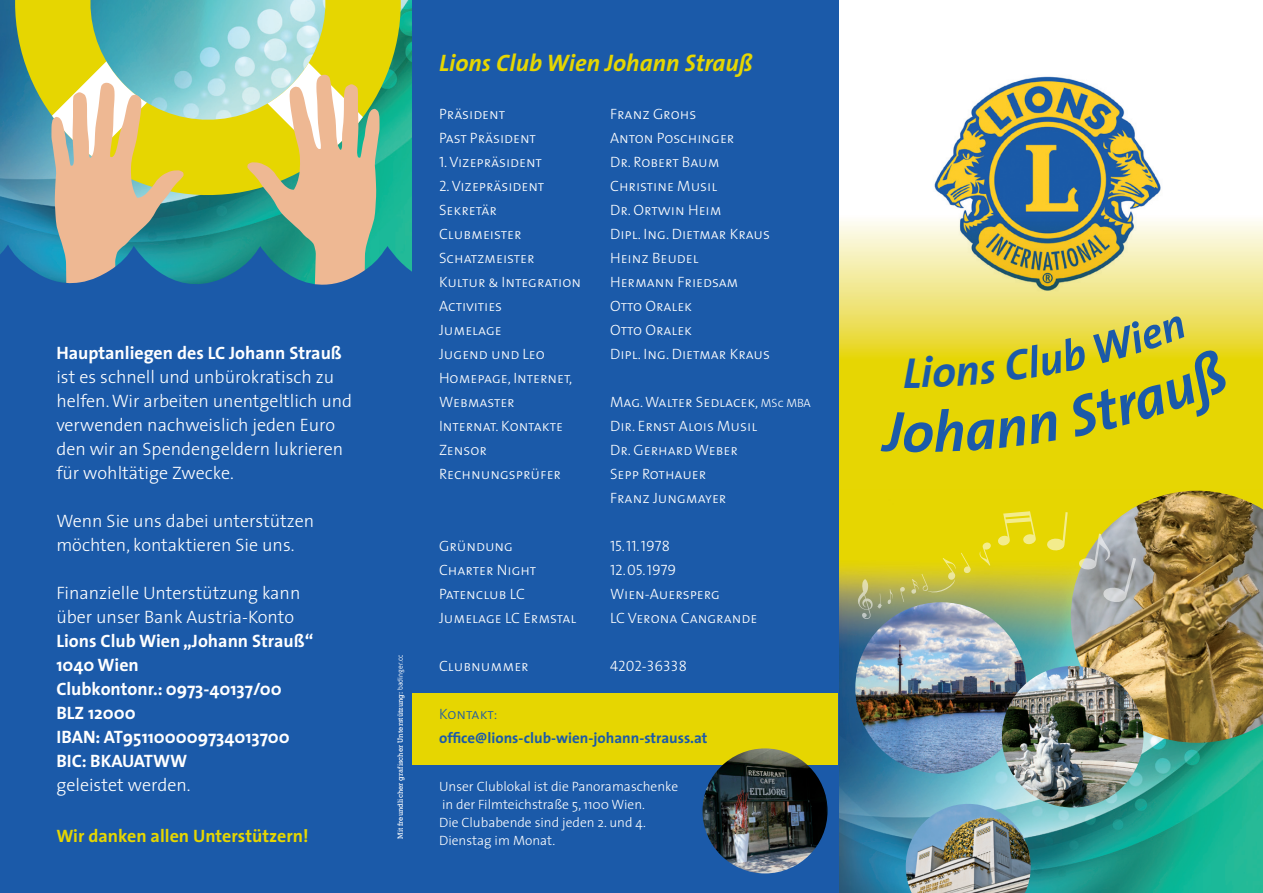
<style>
.page{position:relative;width:1263px;height:893px;background:#fff}
.page>*{position:absolute;margin:0;border:0;box-sizing:border-box;transform-origin:0 0}
.t1{font:italic 700 58.05px "The Sans";color:#1b5aa9}
.t2{font:italic 700 43.5px "The Sans";color:#1b5aa9}
.t3{font:italic 700 24px "The Sans";color:#e6d601}
.t4{font:300 18px/24px "The Sans";color:#fff}
.t5{font:700 18px/24px "The Sans";color:#fff}
.t6{font:700 18px "The Sans";color:#e6d601}
.t7{font:15px/24px "The Sans Light Caps";color:#fff}
.t8{font:700 15px "The Sans";color:#1b5aa9}
.t9{font:15px "The Sans Light Caps";letter-spacing:-.005em;color:#1b5aa9}
.t10{font:300 13.5px/18px "The Sans";color:#fff}
.t11{font:7.5px "Rockwell";letter-spacing:.01em;color:#fff}
.s1{font-family:"Mic 32"}
.s2{font-size:12px}
</style>
<div class="page">
<img style="left:0;top:214px;width:412px;height:30px">
<svg style="left:0;top:0;width:412px;height:214px;background:#87bc7e"></svg>
<svg style="left:268px;top:63px;width:95px;height:12px"></svg>
<svg style="left:52px;top:61px;width:95px;height:22px"></svg>
<svg style="left:51px;top:83px;width:133px;height:161px;background:#d0bf84"></svg>
<svg style="left:247px;top:75px;width:133px;height:169px;background:#cbc183"></svg>
<svg style="left:839px;top:221px;width:424px;height:268px;background:#ebdf46"></svg>
<img style="left:839px;top:489px;width:424px;height:404px">
<img style="left:921px;top:76px;width:254px;height:229px">
<img style="left:1071px;top:491px;width:192px;height:252px">
<img style="left:855px;top:602px;width:172px;height:172px;border-radius:86px">
<img style="left:906px;top:804px;width:125px;height:89px">
<div style="left:412px;top:0;width:427px;height:893px;background:#1b5aa9"></div>
<div style="left:0;top:244px;width:412px;height:649px;background:#1b5aa9"></div>
<div style="left:412px;top:693px;width:426px;height:72px;background:#e6d601"></div>
<img style="left:1002px;top:666px;width:141px;height:141px;border-radius:71px">
<img style="left:702px;top:748px;width:125px;height:125px;border-radius:63px">
<svg style="left:858px;top:579px;width:35px;height:40px"></svg>
<svg style="left:900px;top:587px;width:5px;height:15px"></svg>
<svg style="left:911px;top:558px;width:44px;height:36px;background:#d1c836"></svg>
<svg style="left:961px;top:553px;width:10px;height:20px"></svg>
<svg style="left:979px;top:542px;width:12px;height:23px"></svg>
<svg style="left:1046px;top:512px;width:22px;height:39px"></svg>
<svg style="left:1078px;top:534px;width:58px;height:69px;background:#adaf9d"></svg>
<svg style="left:997px;top:511px;width:39px;height:35px"></svg>
<svg style="left:881px;top:411px;width:24px;height:41px"></svg>
<svg style="left:922px;top:315px;width:314px;height:137px;background:#e7d715"></svg>
<p class="t5" style="left:56px;top:340px;width:287px">Hauptanliegen des LC Johann Strauß</p>
<p class="t4" style="left:56px;top:364px;width:297px">ist es schnell und unbürokratisch zu helfen. Wir arbeiten unentgeltlich und verwenden nachweislich jeden Euro den wir an Spendengeldern lukrieren für wohltätige Zwecke.</p>
<p class="t4" style="left:56px;top:508px;width:259px">Wenn Sie uns dabei unterstützen möchten, kontaktieren Sie uns.</p>
<p class="t4" style="left:56px;top:580px;width:246px">Finanzielle Unterstützung kann über unser Bank Austria-Konto</p>
<p class="t5" style="left:56px;top:628px;width:259px">Lions Club Wien „Johann Strauß“<br>1040 Wien<br>Clubkontonr.: 0973-40137/00<br>BLZ 12000<br>IBAN: AT951100009734013700<br>BIC: BKAUATWW</p>
<p class="t4" style="left:56px;top:772px;width:136px">geleistet werden.</p>
<p class="t6" style="left:56px;top:820px;width:254px">Wir danken allen Unterstützern!</p>
<p class="t11" style="left:396px;top:839px;width:186px;rotate:-90deg">Mit freundlicher grafischer Unterstützung: <span class="s1">badinger.cc</span></p>
<h3 class="t3" style="left:439px;top:42px;width:316px">Lions Club Wien Johann Strauß</h3>
<p class="t7" style="left:439px;top:101px;width:68px">Präsident</p>
<p class="t7" style="left:610px;top:101px;width:88px">Franz Grohs</p>
<p class="t7" style="left:439px;top:125px;width:98px">Past Präsident</p>
<p class="t7" style="left:610px;top:125px;width:126px">Anton Poschinger</p>
<p class="t7" style="left:439px;top:149px;width:104px">1.Vizepräsident</p>
<p class="t7" style="left:610px;top:149px;width:111px">Dr. Robert Baum</p>
<p class="t7" style="left:439px;top:173px;width:107px">2.Vizepräsident</p>
<p class="t7" style="left:610px;top:173px;width:109px">Christine Musil</p>
<p class="t7" style="left:439px;top:197px;width:59px">Sekretär</p>
<p class="t7" style="left:610px;top:197px;width:113px">Dr. Ortwin Heim</p>
<p class="t7" style="left:439px;top:221px;width:84px">Clubmeister</p>
<p class="t7" style="left:610px;top:221px;width:162px">Dipl. Ing. Dietmar Kraus</p>
<p class="t7" style="left:439px;top:245px;width:97px">Schatzmeister</p>
<p class="t7" style="left:610px;top:245px;width:90px">Heinz Beudel</p>
<p class="t7" style="left:439px;top:269px;width:144px">Kultur &amp; Integration</p>
<p class="t7" style="left:610px;top:269px;width:130px">Hermann Friedsam</p>
<p class="t7" style="left:439px;top:293px;width:65px">Activities</p>
<p class="t7" style="left:610px;top:293px;width:84px">Otto Oralek</p>
<p class="t7" style="left:439px;top:317px;width:64px">Jumelage</p>
<p class="t7" style="left:610px;top:317px;width:84px">Otto Oralek</p>
<p class="t7" style="left:439px;top:341px;width:107px">Jugend und Leo</p>
<p class="t7" style="left:610px;top:341px;width:162px">Dipl. Ing. Dietmar Kraus</p>
<p class="t7" style="left:439px;top:365px;width:135px">Homepage, Internet,<br>Webmaster</p>
<p class="t7" style="left:610px;top:389px;width:202px">Mag.Walter Sedlacek, <span class="s2">MSc MBA</span></p>
<p class="t7" style="left:439px;top:413px;width:125px">Internat. Kontakte</p>
<p class="t7" style="left:610px;top:413px;width:149px">Dir. Ernst Alois Musil</p>
<p class="t7" style="left:439px;top:437px;width:49px">Zensor</p>
<p class="t7" style="left:610px;top:437px;width:129px">Dr. Gerhard Weber</p>
<p class="t7" style="left:439px;top:461px;width:123px">Rechnungsprüfer</p>
<p class="t7" style="left:610px;top:461px;width:118px">Sepp Rothauer<br>Franz Jungmayer</p>
<p class="t7" style="left:439px;top:533px;width:76px">Gründung</p>
<p class="t7" style="left:610px;top:533px;width:61px">15.11.1978</p>
<p class="t7" style="left:439px;top:557px;width:99px">Charter Night</p>
<p class="t7" style="left:610px;top:557px;width:68px">12.05.1979</p>
<p class="t7" style="left:439px;top:581px;width:87px">Patenclub LC</p>
<p class="t7" style="left:610px;top:581px;width:111px">Wien-Auersperg</p>
<p class="t7" style="left:439px;top:605px;width:139px">Jumelage LC Ermstal</p>
<p class="t7" style="left:610px;top:605px;width:149px">LC Verona Cangrande</p>
<p class="t7" style="left:439px;top:653px;width:91px">Clubnummer</p>
<p class="t7" style="left:610px;top:653px;width:78px">4202-36338</p>
<p class="t9" style="left:439px;top:701px;width:60px">Kontakt:</p>
<p class="t8" style="left:439px;top:725px;width:270px">office@lions-club-wien-johann-strauss.at</p>
<p class="t10" style="left:439px;top:777px;width:241px">Unser Clublokal ist die Panoramaschenke in der Filmteichstraße 5, 1100 Wien.<br>Die Clubabende sind jeden 2. und 4.<br>Dienstag im Monat.</p>
<h2 class="t2" style="left:903px;top:336px;width:20px">L</h2>
<h1 class="t1" style="left:902px;top:384px;width:33px">o</h1>
</div>
